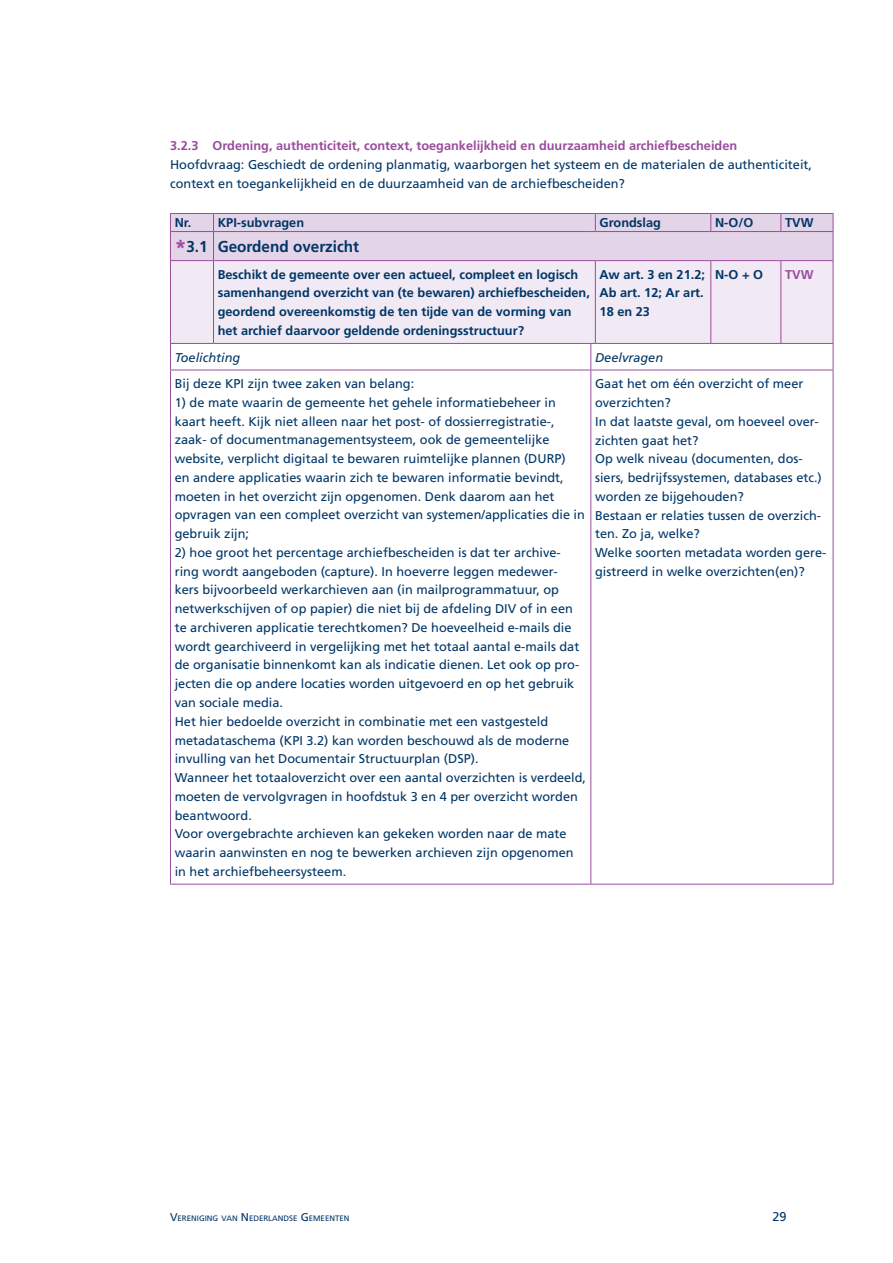
<style>
.page{position:relative;width:893px;height:1263px;background:#fff}
.page>*{position:absolute;margin:0;border:0;box-sizing:border-box;transform-origin:0 0}
.t1{font:700 15.75px "Frutiger LT Std";color:#003667}
.t2{font:12.75px/18.8px "Frutiger LT Std";color:#003667}
.t3{font:700 12.75px/18.8px "Frutiger LT Std";color:#003667}
.t4{font:700 12.75px "Frutiger LT Std";color:#9a4c9d}
.t5{font:italic 12.75px "Frutiger LT Std";color:#003667}
.t6{font:7.8px "Frutiger LT Std";color:#003667}
.s1{font-size:21.75px;color:#9a4c9d}
.s2{font-size:11.25px}
</style>
<div class="page">
<div style="left:171px;top:261px;width:662px;height:82px;background:#f1e9f3"></div>
<hr style="left:213px;top:261px;width:1px;height:82px;background:#9a4c9d">
<hr style="left:595px;top:261px;width:1px;height:82px;background:#9a4c9d">
<hr style="left:710px;top:261px;width:1px;height:82px;background:#9a4c9d">
<hr style="left:780px;top:261px;width:1px;height:82px;background:#9a4c9d">
<hr style="left:590px;top:370px;width:1px;height:514px;background:#9a4c9d">
<hr style="left:170px;top:370px;width:1px;height:514px;background:#9a4c9d">
<hr style="left:833px;top:370px;width:1px;height:514px;background:#9a4c9d">
<hr style="left:170px;top:261px;width:1px;height:82px;background:#9a4c9d">
<hr style="left:833px;top:261px;width:1px;height:82px;background:#9a4c9d">
<hr style="left:170px;top:343px;width:43px;height:1px;background:#9a4c9d">
<hr style="left:213px;top:343px;width:378px;height:1px;background:#9a4c9d">
<hr style="left:595px;top:343px;width:116px;height:1px;background:#9a4c9d">
<hr style="left:711px;top:343px;width:70px;height:1px;background:#9a4c9d">
<hr style="left:781px;top:343px;width:52px;height:1px;background:#9a4c9d">
<svg style="left:170px;top:344px;width:1px;height:26px"></svg>
<svg style="left:833px;top:344px;width:1px;height:26px"></svg>
<hr style="left:170px;top:370px;width:43px;height:1px;background:#9a4c9d">
<hr style="left:213px;top:370px;width:378px;height:1px;background:#9a4c9d">
<svg style="left:590px;top:343px;width:5px;height:28px"></svg>
<hr style="left:595px;top:370px;width:116px;height:1px;background:#9a4c9d">
<hr style="left:711px;top:370px;width:70px;height:1px;background:#9a4c9d">
<hr style="left:781px;top:370px;width:52px;height:1px;background:#9a4c9d">
<svg style="left:170px;top:213px;width:664px;height:48px"></svg>
<hr style="left:170px;top:260px;width:43px;height:1px;background:#9a4c9d">
<hr style="left:595px;top:884px;width:116px;height:1px;background:#9a4c9d">
<hr style="left:711px;top:884px;width:70px;height:1px;background:#9a4c9d">
<hr style="left:781px;top:884px;width:52px;height:1px;background:#9a4c9d">
<hr style="left:170px;top:884px;width:43px;height:1px;background:#9a4c9d">
<hr style="left:213px;top:884px;width:378px;height:1px;background:#9a4c9d">
<p class="t4" style="left:170px;top:138px;width:569px">3.2.3 Ordening, authenticiteit, context, toegankelijkheid en duurzaamheid archiefbescheiden</p>
<p class="t2" style="left:170px;top:155px;width:643px;line-height:19.2px">Hoofdvraag: Geschiedt de ordening planmatig, waarborgen het systeem en de materialen de authenticiteit, context en toegankelijkheid en de duurzaamheid van de archiefbescheiden?</p>
<p class="t3" style="left:175px;top:214px;width:131px">Nr. KPI-subvragen</p>
<p class="t3" style="left:600px;top:214px;width:63px">Grondslag</p>
<p class="t3" style="left:715px;top:214px;width:40px">N-O/O</p>
<p class="t3" style="left:785px;top:214px;width:30px">TVW</p>
<p class="t1" style="left:175px;top:237px;width:186px"><span class="s1">*</span>3.1 Geordend overzicht</p>
<p class="t3" style="left:218px;top:265px;width:374px">Beschikt de gemeente over een actueel, compleet en logisch samenhangend overzicht van (te bewaren) archiefbescheiden, geordend overeenkomstig de ten tijde van de vorming van het archief daarvoor geldende ordeningsstructuur?</p>
<p class="t3" style="left:600px;top:265px;width:107px;text-align:justify">Aw art. 3 en 21.2; Ab art. 12; Ar art.<br>18 en 23</p>
<p class="t3" style="left:715px;top:265px;width:50px">N-O + O</p>
<p class="t4" style="left:785px;top:267px;width:30px">TVW</p>
<p class="t5" style="left:175px;top:350px;width:67px">Toelichting</p>
<p class="t5" style="left:595px;top:350px;width:70px">Deelvragen</p>
<p class="t2" style="left:175px;top:374px;width:241px">Bij deze KPI zijn twee zaken van belang:</p>
<p class="t2" style="left:175px;top:393px;width:412px">1) de mate waarin de gemeente het gehele informatiebeheer in kaart heeft. Kijk niet alleen naar het post- of dossierregistratie-, zaak- of documentmanagementsysteem, ook de gemeentelijke website, verplicht digitaal te bewaren ruimtelijke plannen (DURP)<br>en andere applicaties waarin zich te bewaren informatie bevindt, moeten in het overzicht zijn opgenomen. Denk daarom aan het opvragen van een compleet overzicht van systemen/applicaties die in gebruik zijn;</p>
<p class="t2" style="left:175px;top:543px;width:413px">2) hoe groot het percentage archiefbescheiden is dat ter archive&shy;ring wordt aangeboden (capture). In hoeverre leggen medewer-<br>kers bijvoorbeeld werkarchieven aan (in mailprogrammatuur, op netwerkschijven of op papier) die niet bij de afdeling DIV of in een te archiveren applicatie terechtkomen? De hoeveelheid e-mails die wordt gearchiveerd in vergelijking met het totaal aantal e-mails dat de organisatie binnenkomt kan als indicatie dienen. Let ook op pro&shy;jecten die op andere locaties worden uitgevoerd en op het gebruik van sociale media.<br>Het hier bedoelde overzicht in combinatie met een vastgesteld metadataschema (KPI 3.2) kan worden beschouwd als de moderne invulling van het Documentair Structuurplan (DSP).<br>Wanneer het totaaloverzicht over een aantal overzichten is verdeeld, moeten de vervolgvragen in hoofdstuk 3 en 4 per overzicht worden beantwoord.<br>Voor overgebrachte archieven kan gekeken worden naar de mate waarin aanwinsten en nog te bewerken archieven zijn opgenomen in het archiefbeheersysteem.</p>
<p class="t2" style="left:595px;top:374px;width:233px">Gaat het om één overzicht of meer overzichten?<br>In dat laatste geval, om hoeveel over&shy;zichten gaat het?<br>Op welk niveau (documenten, dos&shy;siers, bedrijfssystemen, databases etc.) worden ze bijgehouden?<br>Bestaan er relaties tussen de overzich&shy;ten. Zo ja, welke?<br>Welke soorten metadata worden gere&shy;gistreerd in welke overzichten(en)?</p>
<p class="t6" style="left:170px;top:1214px;width:181px"><span class="s2">V</span>ERENIGING VAN <span class="s2">N</span> EDERLANDSE <span class="s2">G</span> EMEENTEN</p>
<p class="t2" style="left:772px;top:1207px;width:16px">29</p>
</div>
